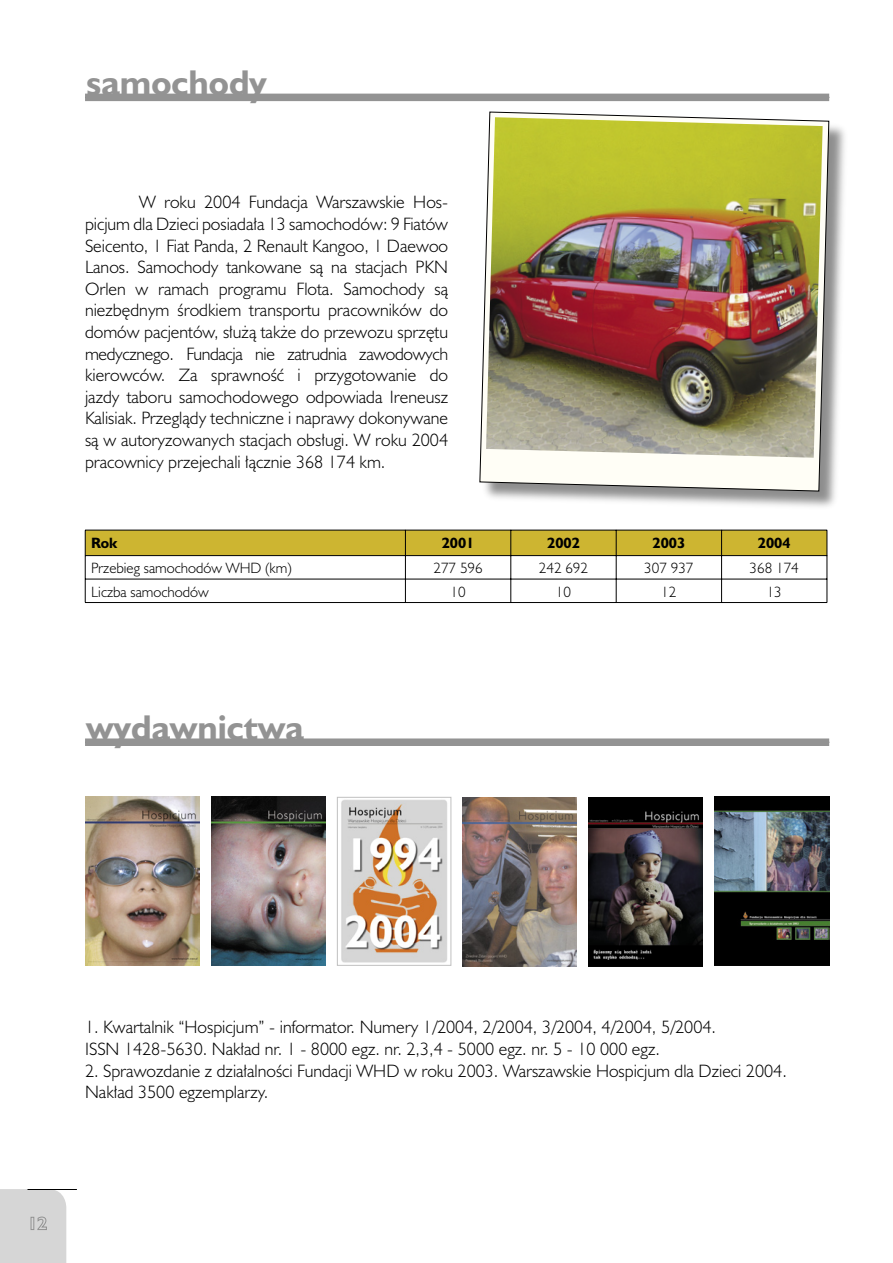
<style>
.page{position:relative;width:893px;height:1263px;background:#fff}
.page>*{position:absolute;margin:0;border:0;box-sizing:border-box;transform-origin:0 0}
.t1{font:700 36px "Humanist 521 PL";color:#939393}
.t2{font:300 18px/21.6px "Humanist 521 PL";color:#000}
.t3{font:300 15px "Humanist 521 PL";color:#000}
.t4{font:700 15px "Humanist 521 PL";color:#000}
</style>
<div class="page">
<hr style="left:28px;top:1189px;width:49px;height:1px;background:#000">
<div style="left:0;top:1189px;width:66px;height:74px;background:#d6d6d6"></div>
<svg style="left:85px;top:530px;width:743px;height:73px"></svg>
<hr style="left:85px;top:602px;width:320px;height:1px;background:#000">
<hr style="left:406px;top:602px;width:105px;height:1px;background:#000">
<hr style="left:511px;top:602px;width:105px;height:1px;background:#000">
<hr style="left:616px;top:602px;width:105px;height:1px;background:#000">
<hr style="left:722px;top:602px;width:105px;height:1px;background:#000">
<div style="left:85px;top:94px;width:744px;height:7px;background:#939393"></div>
<div style="left:85px;top:738px;width:744px;height:8px;background:#939393"></div>
<img style="left:85px;top:797px;width:114px;height:169px">
<img style="left:211px;top:797px;width:114px;height:169px">
<img style="left:341px;top:799px;width:106px;height:164px">
<div style="left:337px;top:797px;width:114px;height:169px;border:1px solid #c0c0c0"></div>
<img style="left:588px;top:797px;width:115px;height:169px">
<img style="left:715px;top:797px;width:114px;height:169px">
<img style="left:462px;top:797px;width:115px;height:169px">
<div style="left:480px;top:113px;width:369px;height:399px;background:#000;opacity:.45"></div>
<svg style="left:479px;top:111px;width:351px;height:381px"></svg>
<img style="left:486px;top:117px;width:337px;height:341px">
<h1 class="t1" style="left:87px;top:60px;width:182px">samochody</h1>
<p class="t2" style="left:85px;top:191px;width:365px;text-align:justify;text-indent:54px">W roku 2004 Fundacja Warszawskie Hos&shy;picjum dla Dzieci posiada∏a 13 samochodów: 9 Fiatów Seicento, 1 Fiat Panda, 2 Renault Kangoo, 1 Daewoo Lanos. Samochody tankowane sà na stacjach PKN Orlen w ramach programu Flota. Samochody sà niezb´dnym Êrodkiem transportu pracowników do domów pacjentów, s∏u˝à tak˝e do przewozu sprz´tu medycznego. Fundacja nie zatrudnia zawodowych kierowców. Za sprawnoÊç i przygotowanie do jazdy taboru samochodowego odpowiada Ireneusz Kalisiak. Przeglàdy techniczne i naprawy dokonywane sà w autoryzowanych stacjach obs∏ugi. W roku 2004 pracownicy przejechali ∏àcznie 368 174 km.</p>
<p class="t4" style="left:91px;top:533px;width:28px">Rok</p>
<p class="t4" style="left:442px;top:533px;width:34px">2001</p>
<p class="t4" style="left:547px;top:533px;width:34px">2002</p>
<p class="t4" style="left:652px;top:533px;width:34px">2003</p>
<p class="t4" style="left:758px;top:533px;width:34px">2004</p>
<p class="t3" style="left:91px;top:559px;width:202px">Przebieg samochodów WHD (km)</p>
<p class="t3" style="left:433px;top:559px;width:51px">277 596</p>
<p class="t3" style="left:539px;top:559px;width:51px">242 692</p>
<p class="t3" style="left:644px;top:559px;width:51px">307 937</p>
<p class="t3" style="left:750px;top:559px;width:51px">368 174</p>
<p class="t3" style="left:91px;top:582px;width:119px">Liczba samochodów</p>
<p class="t3" style="left:451px;top:582px;width:17px">10</p>
<p class="t3" style="left:556px;top:582px;width:17px">10</p>
<p class="t3" style="left:661px;top:582px;width:17px">12</p>
<p class="t3" style="left:767px;top:582px;width:17px">13</p>
<h1 class="t1" style="left:87px;top:705px;width:219px">wydawnictwa</h1>
<p class="t2" style="left:85px;top:1016px;width:632px">1. Kwartalnik “Hospicjum” - informator. Numery 1/2004, 2/2004, 3/2004, 4/2004, 5/2004.<br>ISSN 1428-5630. Nak∏ad nr. 1 - 8000 egz. nr. 2,3,4 - 5000 egz. nr. 5 - 10 000 egz.</p>
<p class="t2" style="left:85px;top:1059px;width:703px">2. Sprawozdanie z dzia∏alnoÊci Fundacji WHD w roku 2003. Warszawskie Hospicjum dla Dzieci 2004.<br>Nak∏ad 3500 egzemplarzy.</p>
</div>
